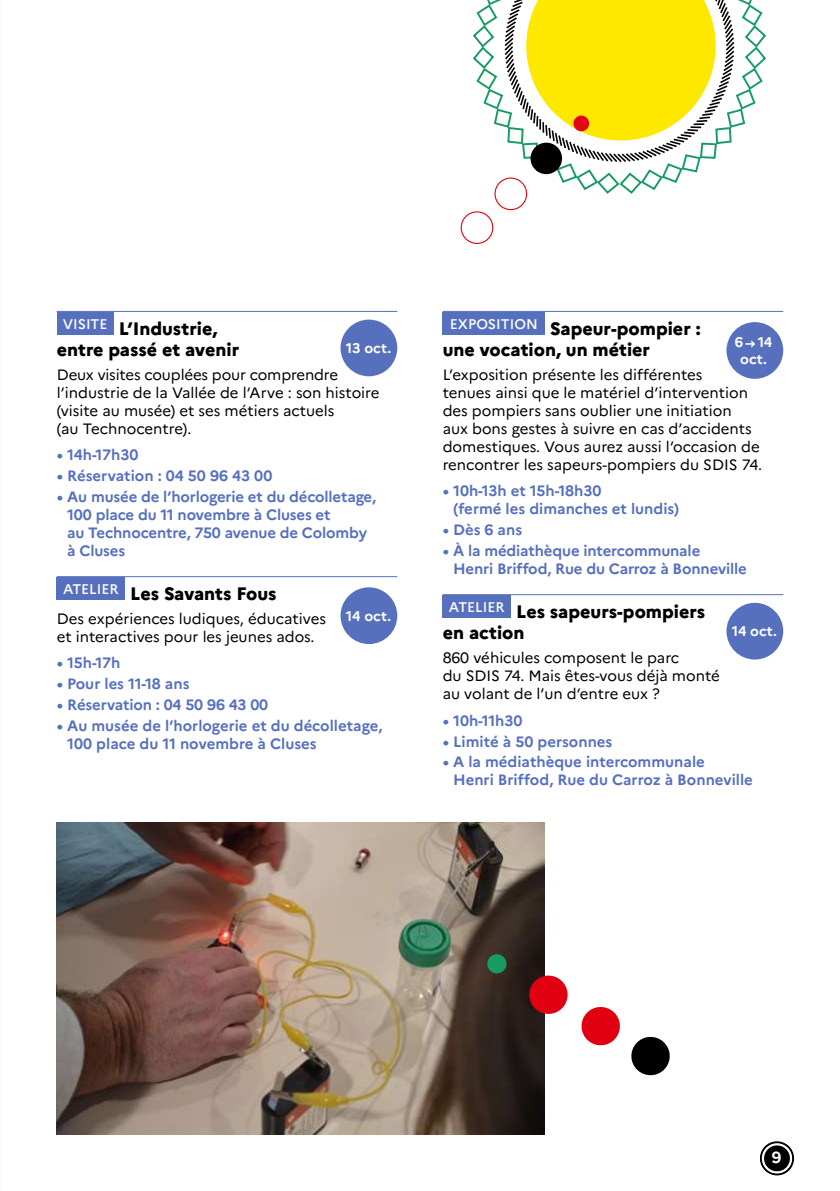
<style>
.page{position:relative;width:840px;height:1191px;background:#fff}
.page>*{position:absolute;margin:0;border:0;box-sizing:border-box;transform-origin:0 0}
.t1{font:800 18px/21.6px "Marianne";color:#000}
.t2{font:700 16px "Marianne";color:#fff}
.t3{font:15px/18px "Marianne";color:#000}
.t4{font:700 15px/18px "Marianne";letter-spacing:-.005em;color:#5770be}
.t5{font:700 14px/16.8px "Marianne";letter-spacing:.005em;color:#fff;text-align:center}
</style>
<div class="page">
<svg style="left:760px;top:1141px;width:33px;height:34px"></svg>
<img style="left:57px;top:822px;width:487px;height:312px">
<hr style="left:57px;top:311px;width:340px;height:1px;background:#5770be">
<hr style="left:57px;top:576px;width:340px;height:1px;background:#5770be">
<div style="left:57px;top:312px;width:56px;height:22px;background:#5770be"></div>
<div style="left:340px;top:319px;width:57px;height:57px;background:#5770be;border-radius:50%"></div>
<div style="left:57px;top:577px;width:68px;height:23px;background:#5770be"></div>
<div style="left:340px;top:587px;width:57px;height:57px;background:#5770be;border-radius:50%"></div>
<hr style="left:442px;top:311px;width:340px;height:1px;background:#5770be">
<hr style="left:442px;top:594px;width:340px;height:1px;background:#5770be">
<div style="left:442px;top:312px;width:102px;height:22px;background:#5770be"></div>
<div style="left:726px;top:322px;width:56px;height:57px;background:#5770be;border-radius:50%"></div>
<svg style="left:745px;top:340px;width:9px;height:7px"></svg>
<div style="left:442px;top:595px;width:68px;height:23px;background:#5770be"></div>
<div style="left:726px;top:603px;width:56px;height:56px;background:#5770be;border-radius:50%"></div>
<svg style="left:473px;top:0;width:294px;height:195px"></svg>
<svg style="left:502px;top:0;width:233px;height:164px"></svg>
<div style="left:460px;top:211px;width:33px;height:33px;border:1px solid #e30613;border-radius:50%"></div>
<div style="left:494px;top:177px;width:33px;height:33px;border:1px solid #e30613;border-radius:50%"></div>
<div style="left:530px;top:143px;width:31px;height:31px;background:#000;border-radius:50%"></div>
<div style="left:573px;top:116px;width:16px;height:15px;background:#e30613;border-radius:50%"></div>
<svg style="left:631px;top:1036px;width:39px;height:40px"></svg>
<svg style="left:581px;top:1007px;width:39px;height:39px"></svg>
<svg style="left:527px;top:973px;width:41px;height:43px;background:#c12d36"></svg>
<svg style="left:486px;top:953px;width:21px;height:21px"></svg>
<p class="t1" style="left:57px;top:316px;width:184px;text-indent:6px"><sup>VISITE</sup> L’Industrie, entre passé et avenir</p>
<p class="t5" style="left:346px;top:339px;width:47px">13 oct.</p>
<p class="t3" style="left:57px;top:364px;width:324px">Deux visites couplées pour comprendre l’industrie de la Vallée de l’Arve : son histoire (visite au musée) et ses métiers actuels<br>(au Technocentre).</p>
<p class="t4" style="left:57px;top:445px;width:83px">• 14h-17h30</p>
<p class="t4" style="left:57px;top:466px;width:217px">• Réservation : 04 50 96 43 00</p>
<p class="t4" style="left:67px;top:486px;width:310px;text-indent:-10px">• Au musée de l’horlogerie et du décolletage,<br>100 place du 11 novembre à Cluses et<br>au Technocentre, 750 avenue de Colomby à Cluses</p>
<p class="t1" style="left:63px;top:581px;width:215px"><sup>ATELIER</sup> Les Savants Fous</p>
<p class="t3" style="left:57px;top:608px;width:270px">Des expériences ludiques, éducatives</p>
<p class="t5" style="left:346px;top:606px;width:47px">14 oct.</p>
<p class="t3" style="left:57px;top:626px;width:259px">et interactives pour les jeunes ados.</p>
<p class="t4" style="left:57px;top:652px;width:65px">• 15h-17h</p>
<p class="t4" style="left:57px;top:673px;width:134px">• Pour les 11-18 ans</p>
<p class="t4" style="left:57px;top:694px;width:213px">• Réservation : 04 50 96 43 00</p>
<p class="t4" style="left:67px;top:715px;width:316px;text-indent:-10px">• Au musée de l’horlogerie et du décolletage,<br>100 place du 11 novembre à Cluses</p>
<p class="t1" style="left:449px;top:316px;width:252px"><sup>EXPOSITION</sup> Sapeur-pompier :</p>
<p class="t5" style="left:734px;top:333px;width:39px">6 14 oct.</p>
<p class="t1" style="left:442px;top:337px;width:209px">une vocation, un métier</p>
<p class="t3" style="left:442px;top:364px;width:321px">L’exposition présente les différentes<br>tenues ainsi que le matériel d’intervention des pompiers sans oublier une initiation<br>aux bons gestes à suivre en cas d’accidents domestiques. Vous aurez aussi l’occasion de rencontrer les sapeurs-pompiers du SDIS 74.</p>
<p class="t4" style="left:453px;top:481px;width:227px;text-indent:-10px">• 10h-13h et 15h-18h30<br>(fermé les dimanches et lundis)</p>
<p class="t4" style="left:442px;top:520px;width:81px">• Dès 6 ans</p>
<p class="t4" style="left:453px;top:540px;width:295px;text-indent:-10px">• À la médiathèque intercommunale<br>Henri Briffod, Rue du Carroz à Bonneville</p>
<p class="t1" style="left:442px;top:599px;width:264px;text-indent:6px"><sup>ATELIER</sup> Les sapeurs-pompiers en action</p>
<p class="t5" style="left:731px;top:622px;width:47px">14 oct.</p>
<p class="t3" style="left:442px;top:647px;width:278px">860 véhicules composent le parc<br>du SDIS 74. Mais êtes-vous déjà monté au volant de l’un d’entre eux ?</p>
<p class="t4" style="left:442px;top:710px;width:81px">• 10h-11h30</p>
<p class="t4" style="left:442px;top:731px;width:171px">• Limité à 50 personnes</p>
<p class="t4" style="left:453px;top:752px;width:301px;text-indent:-10px">• A la médiathèque intercommunale<br>Henri Briffod, Rue du Carroz à Bonneville</p>
<p class="t2" style="left:771px;top:1145px;width:11px">9</p>
</div>
